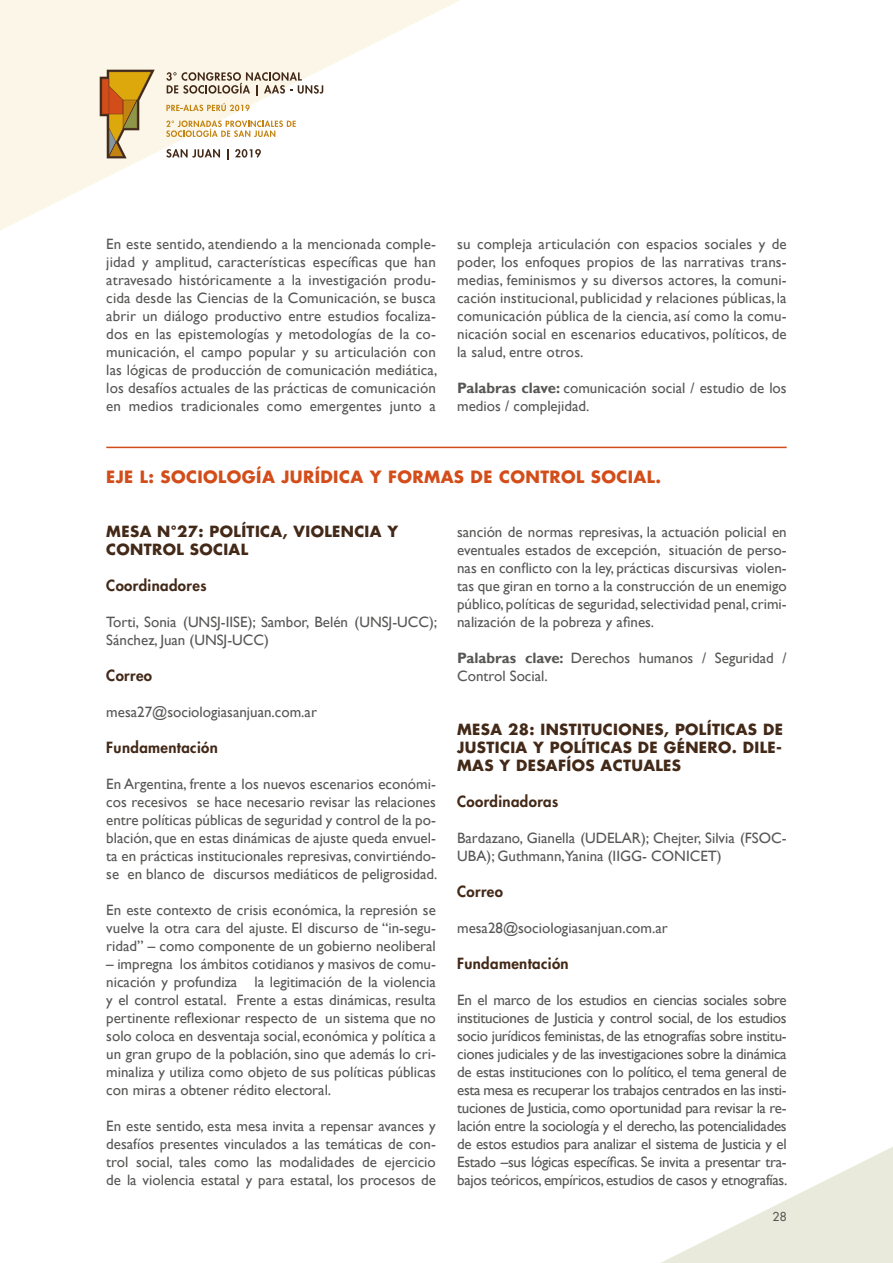
<style>
.page{position:relative;width:893px;height:1263px;background:#fff}
.page>*{position:absolute;margin:0;border:0;box-sizing:border-box;transform-origin:0 0}
.t1{font:700 16.5px "Futura Std";letter-spacing:.025em;color:#d34d1a}
.t2{font:15px/18px "Gill Sans";color:#575756;text-align:justify}
.t3{font:700 15px/18px "Futura Std";letter-spacing:.025em;color:#432918;text-align:justify}
.t4{font:800 15px "Futura Std";letter-spacing:.025em;color:#432918}
.t5{font:500 12px "Futura Std";color:#575756}
.s1{font-weight:700}
</style>
<div class="page">
<svg style="left:0;top:0;width:460px;height:230px"></svg>
<svg style="left:100px;top:70px;width:55px;height:88px;background:#cca86d"></svg>
<svg style="left:166px;top:72px;width:157px;height:24px;background:#cbc1b4"></svg>
<svg style="left:166px;top:149px;width:54px;height:9px"></svg>
<svg style="left:235px;top:149px;width:26px;height:9px"></svg>
<svg style="left:166px;top:103px;width:84px;height:8px"></svg>
<svg style="left:166px;top:120px;width:130px;height:17px"></svg>
<svg style="left:661px;top:1147px;width:232px;height:116px"></svg>
<hr style="left:106px;top:447px;width:681px;height:1px;background:#d34d1a">
<p class="t2" style="left:106px;top:235px;width:333px">En este sentido, atendiendo a la mencionada comple&shy;jidad y amplitud, características específicas que han atravesado históricamente a la investigación produ&shy;cida desde las Ciencias de la Comunicación, se busca abrir un diálogo productivo entre estudios focaliza&shy;dos en las epistemologías y metodologías de la co&shy;municación, el campo popular y su articulación con las lógicas de producción de comunicación mediática, los desafíos actuales de las prácticas de comunicación en medios tradicionales como emergentes junto a</p>
<p class="t2" style="left:457px;top:235px;width:331px">su compleja articulación con espacios sociales y de poder, los enfoques propios de las narrativas trans&shy;medias, feminismos y su diversos actores, la comuni&shy;cación institucional, publicidad y relaciones públicas, la comunicación pública de la ciencia, así como la comu&shy;nicación social en escenarios educativos, políticos, de la salud, entre otros.</p>
<p class="t2" style="left:457px;top:379px;width:331px"><span class="s1">Palabras clave:</span> comunicación social / estudio de los medios / complejidad.</p>
<p class="t1" style="left:106px;top:465px;width:556px">EJE L: SOCIOLOGÍA JURÍDICA Y FORMAS DE CONTROL SOCIAL.</p>
<p class="t3" style="left:106px;top:522px;width:293px">MESA N°27: POLÍTICA, VIOLENCIA Y<br>CONTROL SOCIAL</p>
<p class="t4" style="left:106px;top:576px;width:102px">Coordinadores</p>
<p class="t2" style="left:106px;top:613px;width:333px">Torti, Sonia (UNSJ-IISE); Sambor, Belén (UNSJ-UCC);<br>Sánchez, Juan (UNSJ-UCC)</p>
<p class="t4" style="left:106px;top:666px;width:47px">Correo</p>
<p class="t2" style="left:106px;top:703px;width:212px">mesa27@sociologiasanjuan.com.ar</p>
<p class="t4" style="left:106px;top:738px;width:113px">Fundamentación</p>
<p class="t2" style="left:106px;top:775px;width:333px">En Argentina, frente a los nuevos escenarios económi&shy;cos recesivos se hace necesario revisar las relaciones entre políticas públicas de seguridad y control de la po&shy;blación, que en estas dinámicas de ajuste queda envuel&shy;ta en prácticas institucionales represivas, convirtiéndo&shy;se en blanco de discursos mediáticos de peligrosidad.</p>
<p class="t2" style="left:106px;top:901px;width:331px">En este contexto de crisis económica, la represión se vuelve la otra cara del ajuste. El discurso de “in-segu&shy;ridad” – como componente de un gobierno neoliberal</p>
<p class="t2" style="left:106px;top:955px;width:331px">– impregna los ámbitos cotidianos y masivos de comu&shy;nicación y profundiza la legitimación de la violencia y el control estatal. Frente a estas dinámicas, resulta pertinente reflexionar respecto de un sistema que no solo coloca en desventaja social, económica y política a un gran grupo de la población, sino que además lo cri&shy;minaliza y utiliza como objeto de sus políticas públicas con miras a obtener rédito electoral.</p>
<p class="t2" style="left:106px;top:1117px;width:331px">En este sentido, esta mesa invita a repensar avances y desafíos presentes vinculados a las temáticas de con&shy;trol social, tales como las modalidades de ejercicio de la violencia estatal y para estatal, los procesos de</p>
<p class="t2" style="left:457px;top:523px;width:331px">sanción de normas represivas, la actuación policial en eventuales estados de excepción, situación de perso&shy;nas en conflicto con la ley, prácticas discursivas violen&shy;tas que giran en torno a la construcción de un enemigo público, políticas de seguridad, selectividad penal, crimi&shy;nalización de la pobreza y afines.</p>
<p class="t2" style="left:457px;top:649px;width:331px"><span class="s1">Palabras clave:</span> Derechos humanos / Seguridad /<br>Control Social.</p>
<p class="t3" style="left:457px;top:720px;width:327px">MESA 28: INSTITUCIONES, POLÍTICAS DE JUSTICIA Y POLÍTICAS DE GÉNERO. DILE-MAS Y DESAFÍOS ACTUALES</p>
<p class="t4" style="left:457px;top:792px;width:103px">Coordinadoras</p>
<p class="t2" style="left:457px;top:829px;width:331px">Bardazano, Gianella (UDELAR); Chejter, Silvia (FSOC-<br>UBA); Guthmann,Yanina (IIGG- CONICET)</p>
<p class="t4" style="left:457px;top:882px;width:47px">Correo</p>
<p class="t2" style="left:457px;top:919px;width:212px">mesa28@sociologiasanjuan.com.ar</p>
<p class="t4" style="left:457px;top:954px;width:113px">Fundamentación</p>
<p class="t2" style="left:457px;top:991px;width:332px">En el marco de los estudios en ciencias sociales sobre instituciones de Justicia y control social, de los estudios socio jurídicos feministas, de las etnografías sobre institu&shy;ciones judiciales y de las investigaciones sobre la dinámica de estas instituciones con lo político, el tema general de esta mesa es recuperar los trabajos centrados en las insti&shy;tuciones de Justicia, como oportunidad para revisar la re&shy;lación entre la sociología y el derecho, las potencialidades de estos estudios para analizar el sistema de Justicia y el Estado –sus lógicas específicas. Se invita a presentar tra&shy;bajos teóricos, empíricos, estudios de casos y etnografías.</p>
<p class="t5" style="left:772px;top:1209px;width:16px">28</p>
</div>
